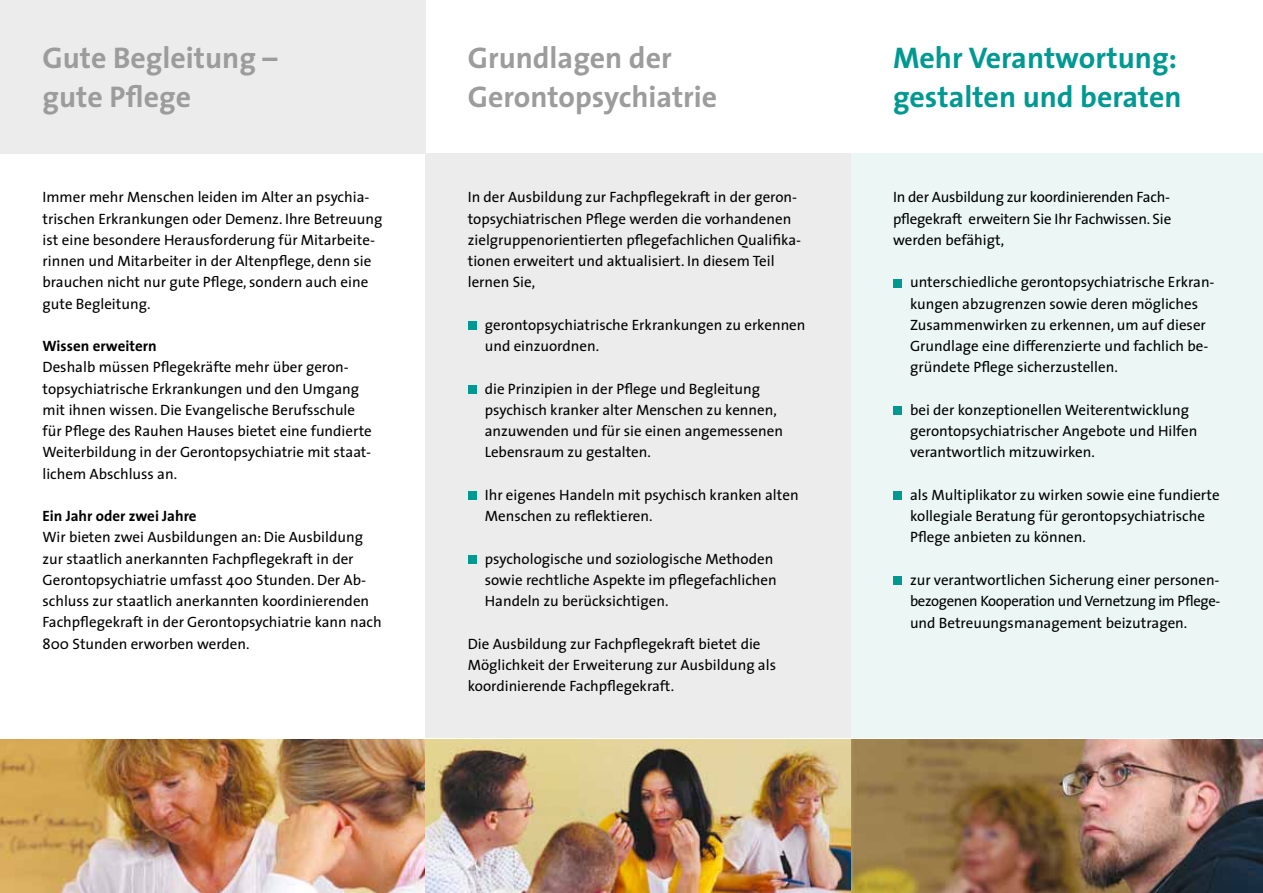
<style>
.page{position:relative;width:1263px;height:893px;background:#fff}
.page>*{position:absolute;margin:0;border:0;box-sizing:border-box;transform-origin:0 0}
.t1{font:700 30px/38.2px "The Sans";color:#9c9c9d}
.t2{font:700 30px/38.2px "The Sans";color:#009992}
.t3{font:15px/21.3px "The Sans";color:#000}
.t4{font:700 15px "The Sans";color:#000}
</style>
<div class="page">
<div style="left:850px;top:153px;width:413px;height:585px;background:#ebf6f5"></div>
<div style="left:425px;top:153px;width:425px;height:585px;background:#ececec"></div>
<div style="left:0;top:0;width:425px;height:153px;background:#ececec"></div>
<div style="left:468px;top:321px;width:8px;height:9px;background:#009992"></div>
<div style="left:468px;top:385px;width:8px;height:9px;background:#009992"></div>
<div style="left:468px;top:491px;width:8px;height:9px;background:#009992"></div>
<div style="left:468px;top:555px;width:8px;height:9px;background:#009992"></div>
<div style="left:893px;top:279px;width:8px;height:8px;background:#009992"></div>
<div style="left:893px;top:407px;width:8px;height:8px;background:#009992"></div>
<div style="left:893px;top:492px;width:8px;height:8px;background:#009992"></div>
<div style="left:893px;top:577px;width:8px;height:8px;background:#009992"></div>
<img style="left:850px;top:740px;width:413px;height:153px">
<img style="left:0;top:740px;width:425px;height:153px">
<img style="left:425px;top:740px;width:425px;height:153px">
<h1 class="t1" style="left:43px;top:38px;width:237px">Gute Begleitung – gute Pflege</h1>
<p class="t3" style="left:43px;top:186px;width:341px">Immer mehr Menschen leiden im Alter an psychia&shy;trischen Erkrankungen oder Demenz. Ihre Betreuung ist eine besondere Herausforderung für Mitarbeite&shy;rinnen und Mitarbeiter in der Altenpflege, denn sie brauchen nicht nur gute Pflege, sondern auch eine gute Begleitung.</p>
<p class="t4" style="left:43px;top:333px;width:116px">Wissen erweitern</p>
<p class="t3" style="left:43px;top:356px;width:331px">Deshalb müssen Pflegekräfte mehr über geron&shy;topsychiatrische Erkrankungen und den Umgang mit ihnen wissen. Die Evangelische Berufsschule für Pflege des Rauhen Hauses bietet eine fundierte Weiterbildung in der Gerontopsychiatrie mit staat&shy;lichem Abschluss an.</p>
<p class="t4" style="left:43px;top:504px;width:156px">Ein Jahr oder zwei Jahre</p>
<p class="t3" style="left:43px;top:526px;width:341px">Wir bieten zwei Ausbildungen an: Die Ausbildung zur staatlich anerkannten Fachpflegekraft in der Gerontopsychiatrie umfasst 400 Stunden. Der Ab&shy;schluss zur staatlich anerkannten koordinierenden Fachpflegekraft in der Gerontopsychiatrie kann nach 800 Stunden erworben werden.</p>
<h1 class="t1" style="left:468px;top:38px;width:251px">Grundlagen der<br>Gerontopsychiatrie</h1>
<h1 class="t2" style="left:893px;top:38px;width:290px">Mehr Verantwortung: gestalten und beraten</h1>
<p class="t3" style="left:468px;top:186px;width:335px">In der Ausbildung zur Fachpflegekraft in der geron&shy;topsychiatrischen Pflege werden die vorhandenen zielgruppenorientierten pflegefachlichen Qualifika&shy;tionen erweitert und aktualisiert. In diesem Teil lernen Sie,</p>
<p class="t3" style="left:485px;top:314px;width:322px">gerontopsychiatrische Erkrankungen zu erkennen und einzuordnen.</p>
<p class="t3" style="left:485px;top:377px;width:300px">die Prinzipien in der Pflege und Begleitung psychisch kranker alter Menschen zu kennen, anzuwenden und für sie einen angemessenen Lebensraum zu gestalten.</p>
<p class="t3" style="left:485px;top:484px;width:315px">Ihr eigenes Handeln mit psychisch kranken alten<br>Menschen zu reflektieren.</p>
<p class="t3" style="left:485px;top:548px;width:294px">psychologische und soziologische Methoden sowie rechtliche Aspekte im pflegefachlichen<br>Handeln zu berücksichtigen.</p>
<p class="t3" style="left:468px;top:633px;width:310px">Die Ausbildung zur Fachpflegekraft bietet die<br>Möglichkeit der Erweiterung zur Ausbildung als koordinierende Fachpflegekraft.</p>
<p class="t3" style="left:893px;top:186px;width:280px;text-align:justify">In der Ausbildung zur koordinierenden Fach&shy;pflegekraft erweitern Sie Ihr Fachwissen. Sie werden befähigt,</p>
<p class="t3" style="left:910px;top:271px;width:306px">unterschiedliche gerontopsychiatrische Erkran&shy;kungen abzugrenzen sowie deren mögliches Zusammenwirken zu erkennen, um auf dieser Grundlage eine differenzierte und fachlich be&shy;gründete Pflege sicherzustellen.</p>
<p class="t3" style="left:910px;top:399px;width:289px">bei der konzeptionellen Weiterentwicklung gerontopsychiatrischer Angebote und Hilfen verantwortlich mitzuwirken.</p>
<p class="t3" style="left:910px;top:484px;width:311px">als Multiplikator zu wirken sowie eine fundierte kollegiale Beratung für gerontopsychiatrische<br>Pflege anbieten zu können.</p>
<p class="t3" style="left:910px;top:569px;width:312px;text-align:justify">zur verantwortlichen Sicherung einer personen&shy;bezogenen Kooperation und Vernetzung im Pflege&shy;und Betreuungsmanagement beizutragen.</p>
</div>
